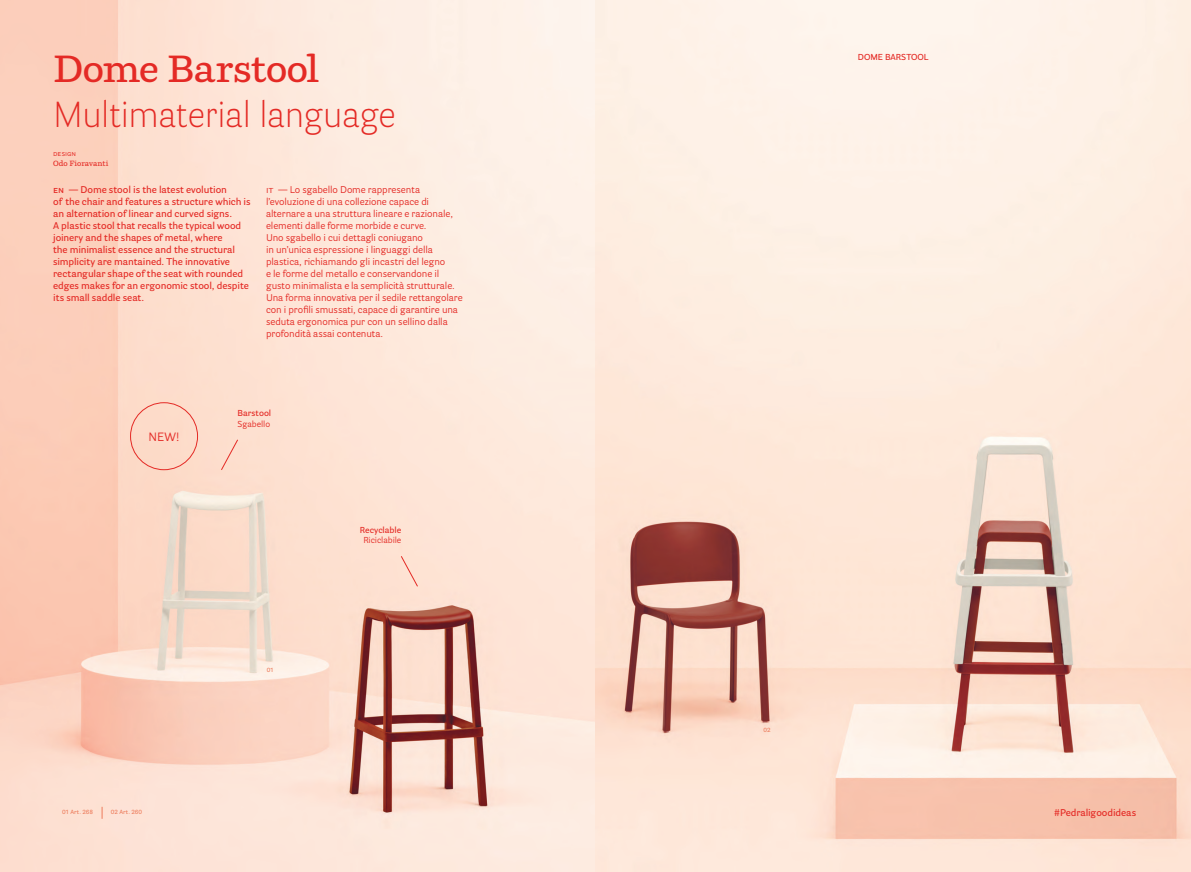
<style>
.page{position:relative;width:1191px;height:872px;background:#fff}
.page>*{position:absolute;margin:0;border:0;box-sizing:border-box;transform-origin:0 0}
.t1{font:600 37.5px "Parry Pro";letter-spacing:-.02em;color:#e42a25}
.t2{font:300 36px "Parry Grotesque Pro";letter-spacing:-.02em;color:#e42a25}
.t3{font:12px "Parry Grotesque Pro";color:#e42a25}
.t4{font:9.75px/12px "Parry Grotesque Pro";letter-spacing:-.01em;color:#e42a25}
.t5{font:600 9.75px/12px "Parry Grotesque Pro";letter-spacing:-.005em;color:#e42a25}
.t6{font:600 8.62px "Parry Grotesque Pro";color:#e42a25}
.t7{font:8.62px "Parry Grotesque Pro";letter-spacing:-.01em;color:#e42a25}
.t8{font:600 7.5px "Parry Pro";letter-spacing:.005em;color:#e42a25}
.t9{font:7.5px "Parry Grotesque Pro";color:#e42a25}
.t10{font:600 6px "Parry Grotesque Pro";letter-spacing:.005em;color:#ed7c5c}
</style>
<div class="page">
<img style="left:0;top:0;width:1191px;height:872px">
<svg style="left:221px;top:439px;width:17px;height:31px"></svg>
<svg style="left:400px;top:555px;width:18px;height:32px"></svg>
<svg style="left:102px;top:806px;width:1px;height:13px"></svg>
<div style="left:130px;top:402px;width:68px;height:68px;border:1px solid #e42a25;border-radius:50%"></div>
<h1 class="t1" style="left:53px;top:42px;width:268px">Dome Barstool</h1>
<h2 class="t2" style="left:53px;top:89px;width:344px">Multimaterial language</h2>
<p class="t9" style="left:53px;top:148px;width:24px">design</p>
<p class="t8" style="left:53px;top:158px;width:57px">Odo Fioravanti</p>
<p class="t5" style="left:53px;top:183px;width:199px">en — Dome stool is the latest evolution<br>of the chair and features a structure which is an alternation of linear and curved signs.<br>A plastic stool that recalls the typical wood joinery and the shapes of metal, where<br>the minimalist essence and the structural simplicity are mantained. The innovative rectangular shape of the seat with rounded edges makes for an ergonomic stool, despite its small saddle seat.</p>
<p class="t4" style="left:266px;top:183px;width:198px">it — Lo sgabello Dome rappresenta l’evoluzione di una collezione capace di alternare a una struttura lineare e razionale, elementi dalle forme morbide e curve.<br>Uno sgabello i cui dettagli coniugano<br>in un’unica espressione i linguaggi della plastica, richiamando gli incastri del legno<br>e le forme del metallo e conservandone il gusto minimalista e la semplicità strutturale.<br>Una forma innovativa per il sedile rettangolare con i profili smussati, capace di garantire una seduta ergonomica pur con un sellino dalla profondità assai contenuta.</p>
<p class="t3" style="left:149px;top:428px;width:10px">new</p>
<p class="t3" style="left:176px;top:428px;width:5px">!</p>
<p class="t6" style="left:237px;top:407px;width:35px">Barstool</p>
<p class="t7" style="left:237px;top:418px;width:34px">Sgabello</p>
<p class="t10" style="left:62px;top:808px;width:33px">01 Art. 268</p>
<p class="t10" style="left:111px;top:808px;width:33px">02 Art. 260</p>
<p class="t10" style="left:267px;top:665px;width:9px">01</p>
<p class="t6" style="left:360px;top:524px;width:43px">Recyclable</p>
<p class="t7" style="left:363px;top:534px;width:39px">Riciclabile</p>
<p class="t6" style="left:858px;top:51px;width:72px">DOME BARSTOOL</p>
<p class="t10" style="left:763px;top:726px;width:9px">02</p>
<p class="t5" style="left:1054px;top:806px;width:84px">#Pedraligoodideas</p>
</div>
